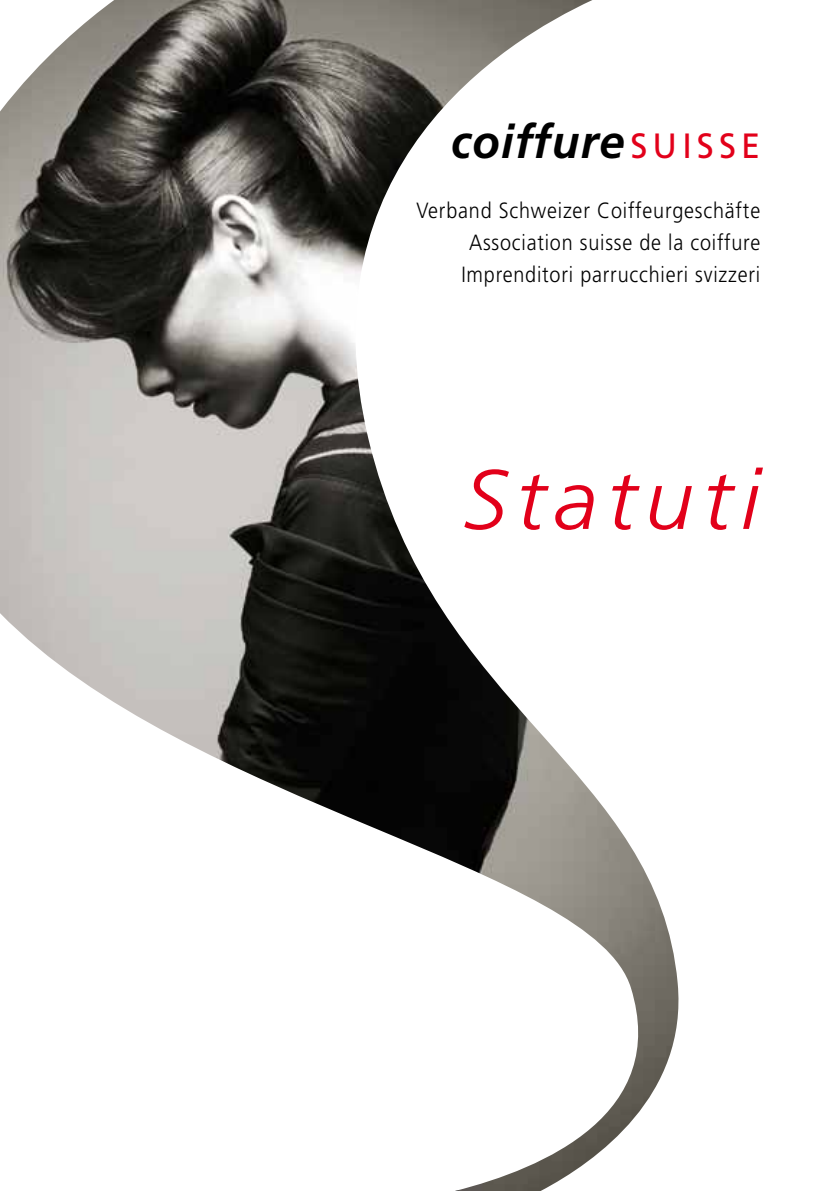
<style>
.page{position:relative;width:840px;height:1191px;background:#fff}
.page>*{position:absolute;margin:0;border:0;box-sizing:border-box;transform-origin:0 0}
.t1{font:italic 300 84px "Frutiger";letter-spacing:.1em;color:#e2001a;scale:1.05 1}
.t2{font:italic 700 46.8px "Frutiger";letter-spacing:.025em;color:#000}
.t3{font:300 22px/32px "Frutiger";letter-spacing:.04em;color:#000;text-align:right;scale:.9 1}
.s1{font-weight:400;font-style:normal;font-size:35px;color:#e2001a}
</style>
<div class="page">
<img style="left:0;top:0;width:679px;height:1191px">
<h2 class="t2" style="left:450px;top:114px;width:310px">coiffure<span class="s1">S U I S S E</span></h2>
<p class="t3" style="left:416px;top:194px;width:383px">Verband Schweizer Coiffeurgeschäfte<br>Association suisse de la coiffure<br>Imprenditori parrucchieri svizzeri</p>
<h1 class="t1" style="left:463px;top:452px;width:284px">Statuti</h1>
</div>
